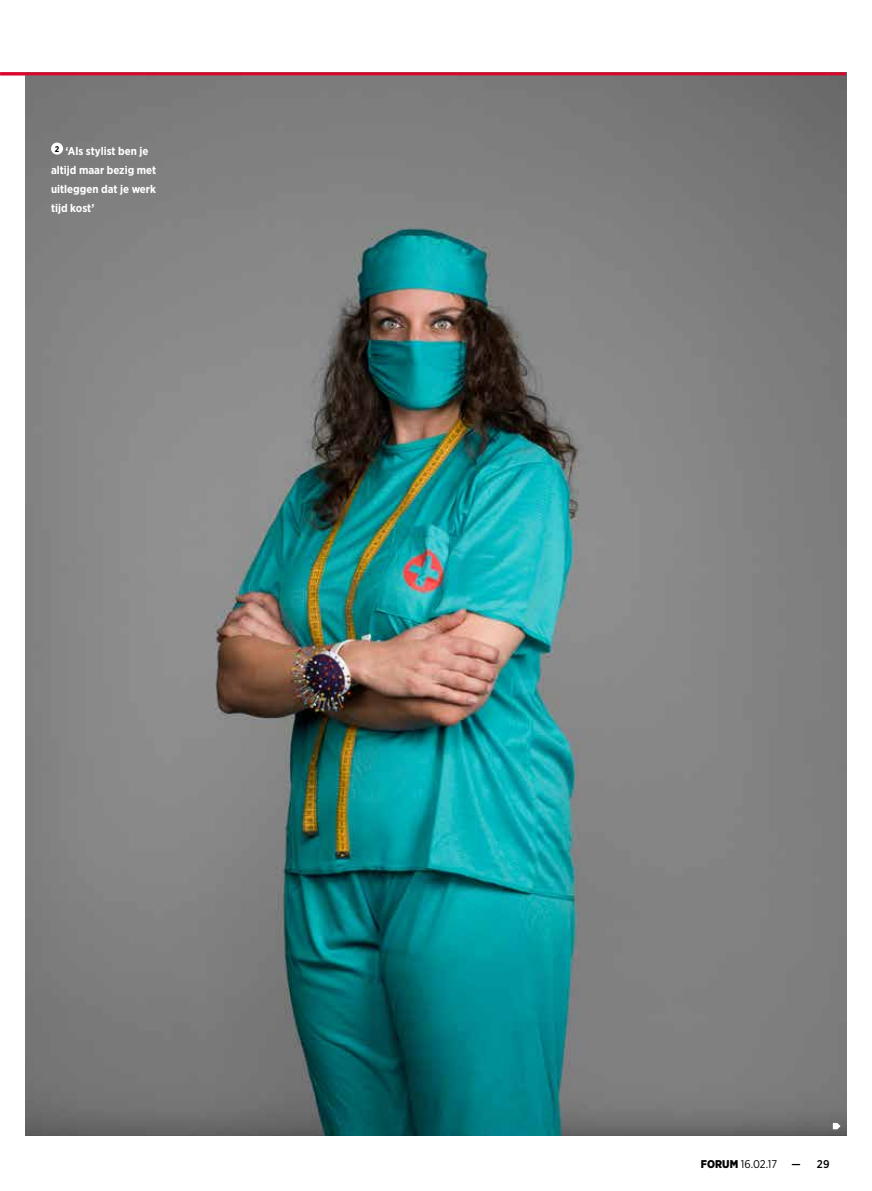
<style>
.page{position:relative;width:872px;height:1191px;background:#fff}
.page>*{position:absolute;margin:0;border:0;box-sizing:border-box;transform-origin:0 0}
.t1{font:700 11.25px/19.2px "Gotham Narrow";color:#fff}
.t2{font:11.25px "Gotham Narrow";color:#000}
.t3{font:500 11.25px "Gotham Narrow";color:#000}
.s1{font-weight:900}
</style>
<div class="page">
<img style="left:25px;top:75px;width:821px;height:1060px">
<svg style="left:833px;top:1123px;width:7px;height:6px"></svg>
<hr style="left:0;top:72px;width:846px;height:3px;background:#db052c">
<div style="left:51px;top:143px;width:12px;height:12px;background:#fff;border-radius:50%"></div>
<p class="t1" style="left:51px;top:141px;width:107px;text-indent:4px"><sup>2</sup> ‘Als stylist ben je altijd maar bezig met uitleggen dat je werk tijd kost’</p>
<p class="t2" style="left:701px;top:1156px;width:78px"><span class="s1">FORUM</span> 16.02.17</p>
<p class="t3" style="left:791px;top:1156px;width:39px">— 29</p>
</div>
